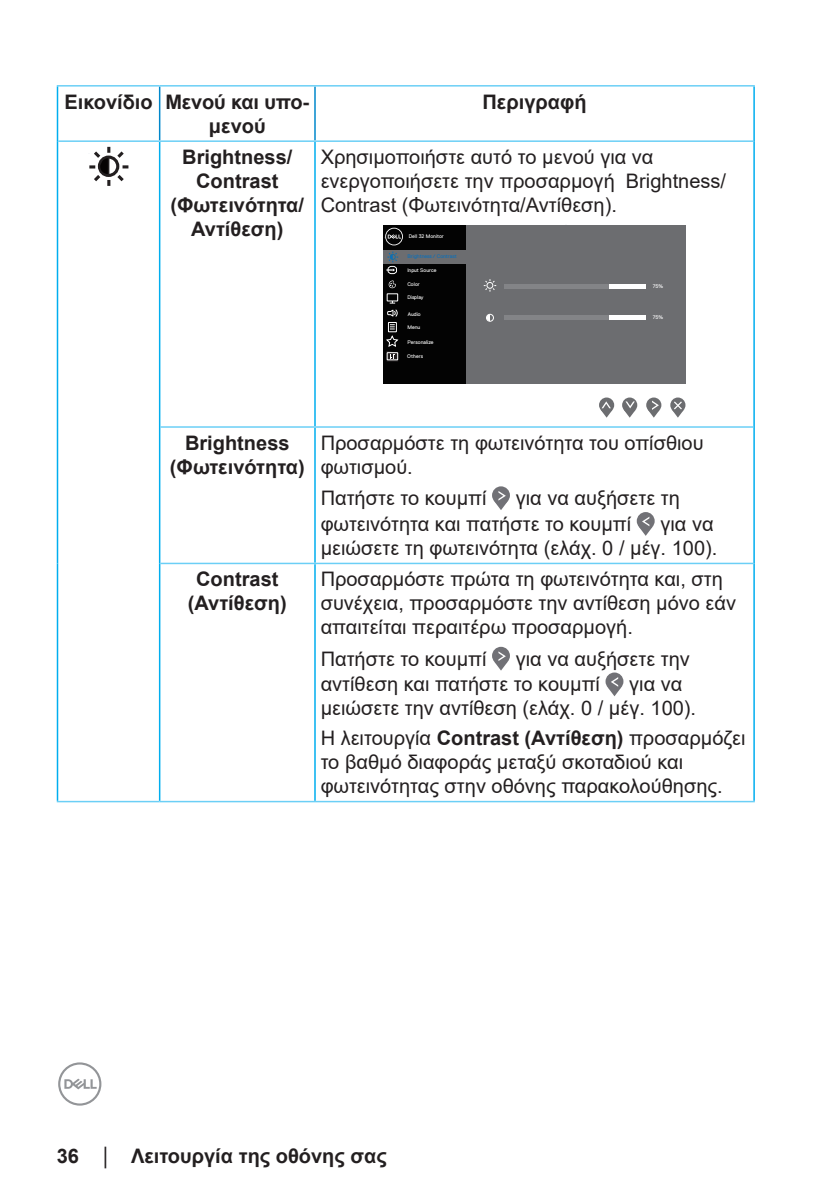
<style>
.page{position:relative;width:840px;height:1191px;background:#fff}
.page>*{position:absolute;margin:0;border:0;box-sizing:border-box;transform-origin:0 0}
.text_OSD_table{font:20px/24px "Arial";color:#231f20}
.text_OSD_table-2{font:700 20px/24px "Arial";color:#231f20;text-align:center}
.t1{font:5.2px "Dell Replica";color:#fff}
.t2{font:5.2px "Dell Replica";color:#0c6fb8}
.s1{font-weight:700}
.s2{font-family:"Times New Roman";font-weight:400;font-size:18px}
</style>
<div class="page">
<svg style="left:58px;top:1062px;width:43px;height:43px"></svg>
<hr style="left:159px;top:87px;width:1px;height:53px;background:#0087cb">
<hr style="left:314px;top:87px;width:1px;height:53px;background:#0087cb">
<hr style="left:159px;top:142px;width:1px;height:285px;background:#00aeef">
<hr style="left:314px;top:142px;width:1px;height:284px;background:#00aeef">
<hr style="left:159px;top:427px;width:1px;height:136px;background:#00aeef">
<hr style="left:314px;top:428px;width:1px;height:134px;background:#00aeef">
<hr style="left:159px;top:563px;width:1px;height:238px;background:#00aeef">
<hr style="left:314px;top:564px;width:1px;height:237px;background:#00aeef">
<hr style="left:57px;top:85px;width:102px;height:2px;background:#6bcff6">
<hr style="left:159px;top:85px;width:156px;height:2px;background:#6bcff6">
<hr style="left:315px;top:85px;width:439px;height:2px;background:#6bcff6">
<hr style="left:57px;top:87px;width:1px;height:54px;background:#00aeef">
<hr style="left:753px;top:87px;width:1px;height:54px;background:#00aeef">
<hr style="left:57px;top:141px;width:1px;height:286px;background:#00aeef">
<hr style="left:753px;top:141px;width:1px;height:286px;background:#00aeef">
<hr style="left:57px;top:427px;width:1px;height:136px;background:#00aeef">
<hr style="left:753px;top:427px;width:1px;height:136px;background:#00aeef">
<hr style="left:57px;top:563px;width:1px;height:238px;background:#00aeef">
<hr style="left:753px;top:563px;width:1px;height:238px;background:#00aeef">
<hr style="left:58px;top:140px;width:101px;height:2px;background:#6bcff6">
<hr style="left:159px;top:140px;width:156px;height:2px;background:#6bcff6">
<hr style="left:315px;top:140px;width:438px;height:2px;background:#6bcff6">
<hr style="left:160px;top:426px;width:155px;height:2px;background:#6bcff6">
<hr style="left:315px;top:426px;width:438px;height:2px;background:#6bcff6">
<hr style="left:160px;top:562px;width:155px;height:2px;background:#6bcff6">
<hr style="left:315px;top:562px;width:438px;height:2px;background:#6bcff6">
<hr style="left:57px;top:801px;width:102px;height:1px;background:#6bcff6">
<hr style="left:159px;top:801px;width:156px;height:1px;background:#6bcff6">
<hr style="left:315px;top:801px;width:439px;height:1px;background:#6bcff6">
<svg style="left:89px;top:147px;width:39px;height:39px"></svg>
<div style="left:383px;top:225px;width:302px;height:158px;background:#6c6d70"></div>
<div style="left:383px;top:225px;width:83px;height:158px;background:#030303"></div>
<svg style="left:386px;top:268px;width:9px;height:3px"></svg>
<div style="left:386px;top:293px;width:12px;height:8px;border:1px solid #fff"></div>
<div style="left:383px;top:250px;width:84px;height:13px;background:#6c6d70"></div>
<svg style="left:387px;top:252px;width:11px;height:10px"></svg>
<div style="left:504px;top:284px;width:141px;height:5px;background:#838487"></div>
<div style="left:608px;top:284px;width:37px;height:5px;background:#fff"></div>
<div style="left:504px;top:315px;width:141px;height:5px;background:#838487"></div>
<div style="left:608px;top:315px;width:37px;height:5px;background:#fff"></div>
<svg style="left:483px;top:279px;width:13px;height:13px"></svg>
<div style="left:486px;top:314px;width:7px;height:8px;border:1px solid #fff;border-radius:50%"></div>
<svg style="left:486px;top:314px;width:3px;height:7px"></svg>
<svg style="left:598px;top:397px;width:16px;height:16px"></svg>
<svg style="left:621px;top:397px;width:16px;height:16px"></svg>
<svg style="left:646px;top:397px;width:15px;height:16px"></svg>
<svg style="left:670px;top:397px;width:15px;height:16px"></svg>
<svg style="left:600px;top:401px;width:12px;height:17px"></svg>
<svg style="left:647px;top:400px;width:12px;height:18px"></svg>
<svg style="left:623px;top:401px;width:12px;height:17px"></svg>
<svg style="left:671px;top:400px;width:12px;height:18px"></svg>
<div style="left:387px;top:266px;width:10px;height:8px;border:1px solid #fff;border-radius:3px"></div>
<div style="left:388px;top:322px;width:8px;height:10px;border:1px solid #fff"></div>
<svg style="left:386px;top:324px;width:13px;height:37px"></svg>
<svg style="left:385px;top:228px;width:17px;height:17px"></svg>
<svg style="left:387px;top:301px;width:10px;height:16px"></svg>
<svg style="left:388px;top:280px;width:8px;height:8px"></svg>
<svg style="left:491px;top:486px;width:18px;height:18px"></svg>
<svg style="left:494px;top:491px;width:13px;height:19px"></svg>
<svg style="left:636px;top:512px;width:18px;height:18px"></svg>
<svg style="left:638px;top:516px;width:14px;height:20px"></svg>
<svg style="left:491px;top:647px;width:18px;height:17px"></svg>
<svg style="left:494px;top:651px;width:13px;height:19px"></svg>
<svg style="left:605px;top:672px;width:18px;height:18px"></svg>
<svg style="left:607px;top:677px;width:14px;height:19px"></svg>
<p class="text_OSD_table-2" style="left:64px;top:90px;width:90px">Εικονίδιο</p>
<p class="text_OSD_table-2" style="left:165px;top:90px;width:145px">Μενού και υπο&shy;μενού</p>
<p class="text_OSD_table-2" style="left:482px;top:90px;width:106px">Περιγραφή</p>
<p class="text_OSD_table-2" style="left:170px;top:145px;width:135px">Brightness/<br>Contrast (Φωτεινότητα/<br>Αντίθεση)</p>
<p class="text_OSD_table" style="left:320px;top:145px;width:406px">Χρησιμοποιήστε αυτό το μενού για να ενεργοποιήσετε την προσαρμογή Brightness/<br>Contrast (Φωτεινότητα/Αντίθεση).</p>
<p class="t1" style="left:407px;top:267px;width:31px">Input Source</p>
<p class="t1" style="left:407px;top:281px;width:14px">Color</p>
<p class="t1" style="left:407px;top:294px;width:18px">Display</p>
<p class="t1" style="left:408px;top:233px;width:37px">Dell 32 Monitor</p>
<p class="t2" style="left:407px;top:253px;width:51px">Brightness / Contrast</p>
<p class="t1" style="left:652px;top:283px;width:12px">75%</p>
<p class="t1" style="left:652px;top:314px;width:12px">75%</p>
<p class="t1" style="left:407px;top:311px;width:14px">Audio</p>
<p class="t1" style="left:407px;top:325px;width:14px">Menu</p>
<p class="t1" style="left:407px;top:339px;width:28px">Personalize</p>
<p class="t1" style="left:407px;top:353px;width:17px">Others</p>
<p class="text_OSD_table-2" style="left:170px;top:431px;width:136px">Brightness (Φωτεινότητα)</p>
<p class="text_OSD_table" style="left:320px;top:431px;width:384px">Προσαρμόστε τη φωτεινότητα του οπίσθιου φωτισμού.</p>
<p class="text_OSD_table" style="left:320px;top:486px;width:167px">Πατήστε το κουμπί</p>
<p class="text_OSD_table" style="left:320px;top:485px;width:360px;line-height:25.6px;text-indent:195px">για να αυξήσετε τη φωτεινότητα και πατήστε το κουμπί</p>
<p class="text_OSD_table" style="left:320px;top:512px;width:398px;text-align:right">για να<br>μειώσετε τη φωτεινότητα (ελάχ. 0 / μέγ. 100).</p>
<p class="text_OSD_table-2" style="left:188px;top:567px;width:100px">Contrast (Αντίθεση)</p>
<p class="text_OSD_table" style="left:320px;top:567px;width:417px">Προσαρμόστε πρώτα τη φωτεινότητα και, στη συνέχεια, προσαρμόστε την αντίθεση μόνο εάν απαιτείται περαιτέρω προσαρμογή.</p>
<p class="text_OSD_table" style="left:320px;top:646px;width:167px">Πατήστε το κουμπί</p>
<p class="text_OSD_table" style="left:320px;top:645px;width:370px;line-height:25.6px;text-indent:195px">για να αυξήσετε την αντίθεση και πατήστε το κουμπί</p>
<p class="text_OSD_table" style="left:320px;top:672px;width:377px;text-indent:308px">για να μειώσετε την αντίθεση (ελάχ. 0 / μέγ. 100).</p>
<p class="text_OSD_table" style="left:320px;top:726px;width:426px">Η λειτουργία <span class="s1">Contrast (Αντίθεση)</span> προσαρμόζει το βαθμό διαφοράς μεταξύ σκοταδιού και φωτεινότητας στην οθόνης παρακολούθησης.</p>
<p class="text_OSD_table-2" style="left:57px;top:1143px;width:331px">36 <span class="s2">│</span> Λειτουργία της οθόνης σας</p>
</div>
